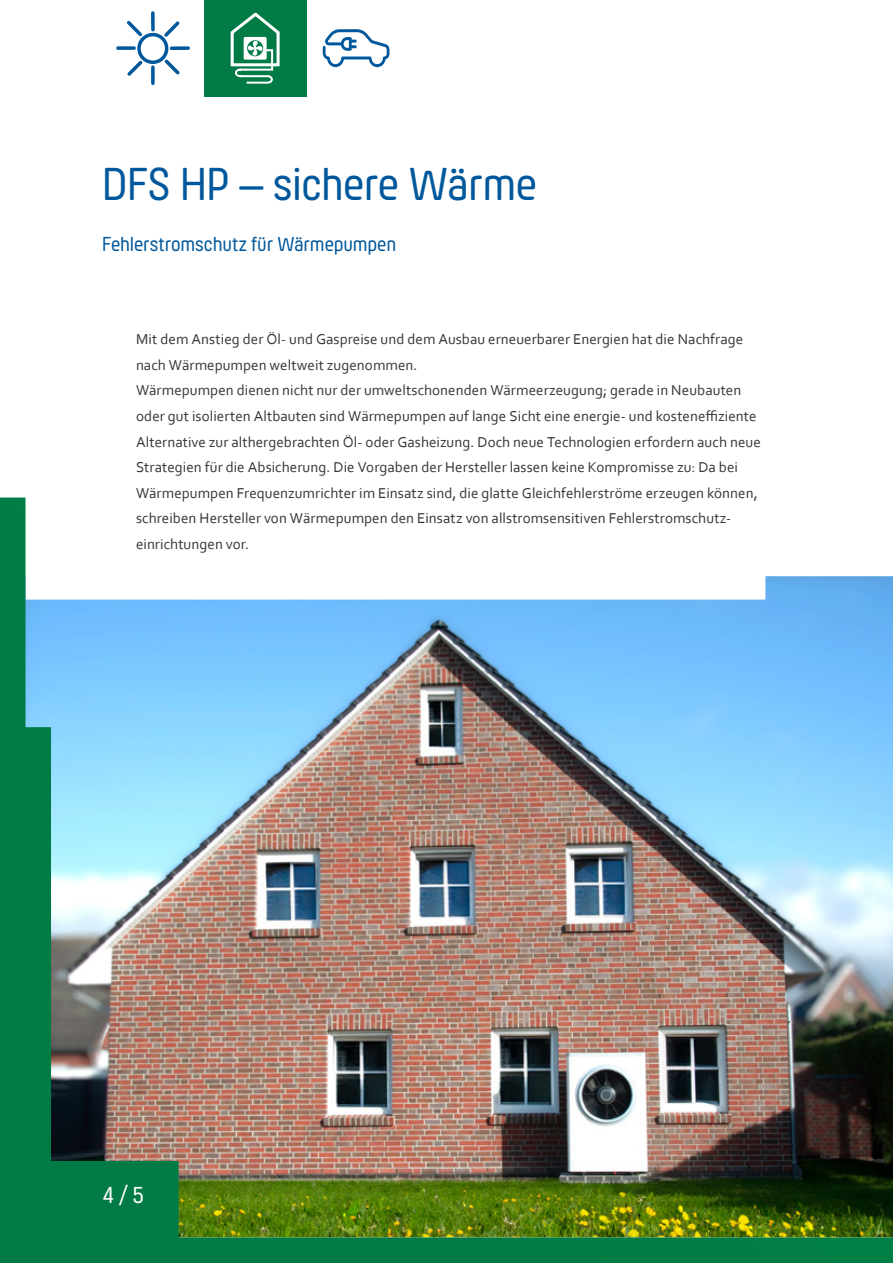
<style>
.page{position:relative;width:893px;height:1263px;background:#fff}
.page>*{position:absolute;margin:0;border:0;box-sizing:border-box;transform-origin:0 0}
.t1{font:48px "Hansom FY";letter-spacing:-.015em;color:#00589c}
.t2{font:24px "Hansom FY";color:#fff}
.t3{font:21px "Hansom FY";letter-spacing:-.005em;color:#00589c}
.t4{font:15px/25.5px "Corbel";letter-spacing:.005em;color:#373437}
</style>
<div class="page">
<img style="left:0;top:497px;width:893px;height:766px">
<div style="left:204px;top:0;width:102px;height:96px;background:#007b46"></div>
<svg style="left:116px;top:11px;width:74px;height:74px"></svg>
<svg style="left:230px;top:12px;width:50px;height:72px"></svg>
<svg style="left:323px;top:29px;width:66px;height:39px"></svg>
<h1 class="t1" style="left:102px;top:156px;width:437px">DFS HP – sichere Wärme</h1>
<h3 class="t3" style="left:102px;top:232px;width:296px">Fehlerstromschutz für Wärmepumpen</h3>
<p class="t4" style="left:136px;top:326px;width:626px">Mit dem Anstieg der Öl- und Gaspreise und dem Ausbau erneuerbarer Energien hat die Nachfrage nach Wärmepumpen weltweit zugenommen.<br>Wärmepumpen dienen nicht nur der umweltschonenden Wärmeerzeugung; gerade in Neubauten oder gut isolierten Altbauten sind Wärmepumpen auf lange Sicht eine energie- und kosteneffiziente Alternative zur althergebrachten Öl- oder Gasheizung. Doch neue Technologien erfordern auch neue Strategien für die Absicherung. Die Vorgaben der Hersteller lassen keine Kompromisse zu: Da bei Wärmepumpen Frequenzumrichter im Einsatz sind, die glatte Gleichfehlerströme erzeugen können, schreiben Hersteller von Wärmepumpen den Einsatz von allstromsensitiven Fehlerstromschutz&shy;einrichtungen vor.</p>
<h2 class="t2" style="left:102px;top:1181px;width:43px">4 / 5</h2>
</div>
